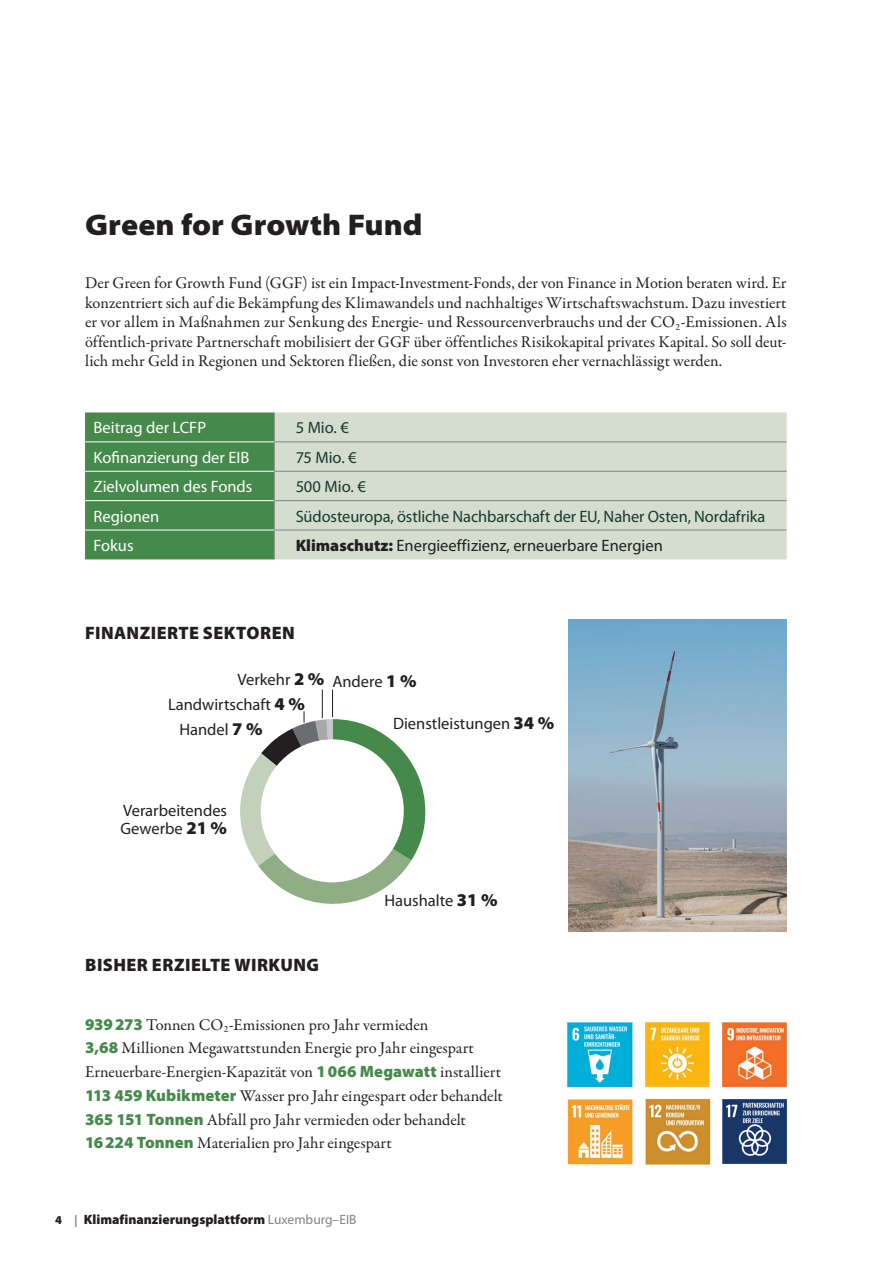
<style>
.page{position:relative;width:893px;height:1263px;background:#fff}
.page>*{position:absolute;margin:0;border:0;box-sizing:border-box;transform-origin:0 0}
._03_Titres{font:900 semi-expanded 30px "Myriad Pro";color:#231f20}
._05_TITRE_GRAPH{font:900 18px "Myriad Pro";letter-spacing:.025em;color:#231f20}
._04_TXT_COURANT_EN{font:16.5px/19.5px "Garamond Premr Pro";letter-spacing:-.005em;color:#231f20;text-align:justify}
.BOX{font:16.5px/18px "Myriad Pro";color:#231f20}
.BOX-2{font:16.5px "Myriad Pro";letter-spacing:-.005em;color:#17392e}
.t1{font:16.5px "Myriad Pro";color:#fff}
.t2{font:900 13.5px "Myriad Pro";color:#231f20}
.s1{font-weight:900}
.s2{font-weight:900;font-size:18px}
.s3{font-family:"Myriad Pro";font-weight:900;color:#458a4b}
.s4{font-size:12px}
.s5{font-size:12px;color:#939598}
.s6{font-weight:400;color:#808285}
</style>
<div class="page">
<div style="left:275px;top:412px;width:512px;height:147px;background:#d5dece"></div>
<hr style="left:274px;top:442px;width:513px;height:1px;background:#808285">
<hr style="left:274px;top:471px;width:513px;height:1px;background:#808285">
<hr style="left:274px;top:500px;width:513px;height:1px;background:#808285">
<hr style="left:274px;top:530px;width:513px;height:1px;background:#808285">
<div style="left:85px;top:412px;width:190px;height:147px;background:#458a4b"></div>
<hr style="left:85px;top:442px;width:189px;height:1px;background:#fff">
<hr style="left:85px;top:471px;width:189px;height:1px;background:#fff">
<hr style="left:85px;top:500px;width:189px;height:1px;background:#fff">
<hr style="left:85px;top:530px;width:189px;height:1px;background:#fff">
<svg style="left:240px;top:689px;width:185px;height:215px"></svg>
<img style="left:568px;top:620px;width:219px;height:312px">
<img style="left:566px;top:1021px;width:69px;height:67px">
<img style="left:644px;top:1021px;width:68px;height:69px">
<img style="left:721px;top:1021px;width:67px;height:67px">
<img style="left:567px;top:1098px;width:66px;height:67px">
<img style="left:644px;top:1098px;width:67px;height:70px">
<img style="left:722px;top:1099px;width:65px;height:65px">
<p class="_03_Titres" style="left:85px;top:208px;width:339px">Green for Growth Fund</p>
<p class="_04_TXT_COURANT_EN" style="left:85px;top:274px;width:703px">Der Green for Growth Fund (GGF) ist ein Impact-Investment-Fonds, der von Finance in Motion beraten wird. Er konzentriert sich auf die Bekämpfung des Klimawandels und nachhaltiges Wirtschaftswachstum. Dazu investiert er vor allem in Maßnahmen zur Senkung des Energie- und Ressourcenverbrauchs und der CO<sub>2</sub>-Emissionen. Als öffentlich-private Partnerschaft mobilisiert der GGF über öffentliches Risikokapital privates Kapital. So soll deut&shy;lich mehr Geld in Regionen und Sektoren fließen, die sonst von Investoren eher vernachlässigt werden.</p>
<p class="t1" style="left:94px;top:419px;width:114px">Beitrag der LCFP</p>
<p class="BOX-2" style="left:296px;top:419px;width:55px">5 Mio. €</p>
<p class="t1" style="left:94px;top:448px;width:157px">Kofinanzierung der EIB</p>
<p class="BOX-2" style="left:296px;top:448px;width:63px">75 Mio. €</p>
<p class="t1" style="left:94px;top:478px;width:160px">Zielvolumen des Fonds</p>
<p class="BOX-2" style="left:296px;top:478px;width:72px">500 Mio. €</p>
<p class="t1" style="left:94px;top:507px;width:67px">Regionen</p>
<p class="BOX-2" style="left:296px;top:507px;width:471px">Südosteuropa, östliche Nachbarschaft der EU, Naher Osten, Nordafrika</p>
<p class="t1" style="left:94px;top:536px;width:42px">Fokus</p>
<p class="BOX" style="left:296px;top:537px;width:369px"><span class="s1">Klimaschutz:</span> Energieeffizienz, erneuerbare Energien</p>
<p class="_05_TITRE_GRAPH" style="left:85px;top:623px;width:211px">FINANZIERTE SEKTOREN</p>
<p class="BOX" style="left:237px;top:671px;width:88px">Verkehr <span class="s2">2 %</span></p>
<p class="BOX" style="left:332px;top:673px;width:86px">Andere <span class="s2">1 %</span></p>
<p class="BOX" style="left:168px;top:695px;width:138px">Landwirtschaft <span class="s2">4 %</span></p>
<p class="BOX" style="left:179px;top:721px;width:85px">Handel <span class="s2">7 %</span></p>
<p class="BOX" style="left:121px;top:802px;width:108px">Verarbeitendes<br>Gewerbe <span class="s2">21 %</span></p>
<p class="_05_TITRE_GRAPH" style="left:85px;top:954px;width:235px">BISHER ERZIELTE WIRKUNG</p>
<p class="BOX" style="left:393px;top:715px;width:163px">Dienstleistungen <span class="s2">34 %</span></p>
<p class="BOX" style="left:384px;top:892px;width:115px">Haushalte <span class="s2">31 %</span></p>
<p class="_04_TXT_COURANT_EN" style="left:85px;top:1015px;width:345px"><span class="s3">939273</span> Tonnen CO<sub>2</sub>-Emissionen pro Jahr vermieden</p>
<p class="_04_TXT_COURANT_EN" style="left:85px;top:1039px;width:390px"><span class="s3">3,68</span> Millionen Megawattstunden Energie pro Jahr eingespart</p>
<p class="_04_TXT_COURANT_EN" style="left:85px;top:1062px;width:417px">Erneuerbare-Energien-Kapazität von <span class="s3">1066 Megawatt</span> installiert</p>
<p class="_04_TXT_COURANT_EN" style="left:85px;top:1086px;width:419px"><span class="s3">113 459 Kubikmeter</span> Wasser pro Jahr eingespart oder behandelt</p>
<p class="_04_TXT_COURANT_EN" style="left:85px;top:1110px;width:382px"><span class="s3">365 151 Tonnen</span> Abfall pro Jahr vermieden oder behandelt</p>
<p class="_04_TXT_COURANT_EN" style="left:85px;top:1134px;width:308px"><span class="s3">16224 Tonnen</span> Materialien pro Jahr eingespart</p>
<p class="t2" style="left:55px;top:1212px;width:303px"><span class="s4">4</span> <span class="s5">|</span> Klimafinanzierungsplattform <span class="s6">Luxemburg–EIB</span></p>
</div>
